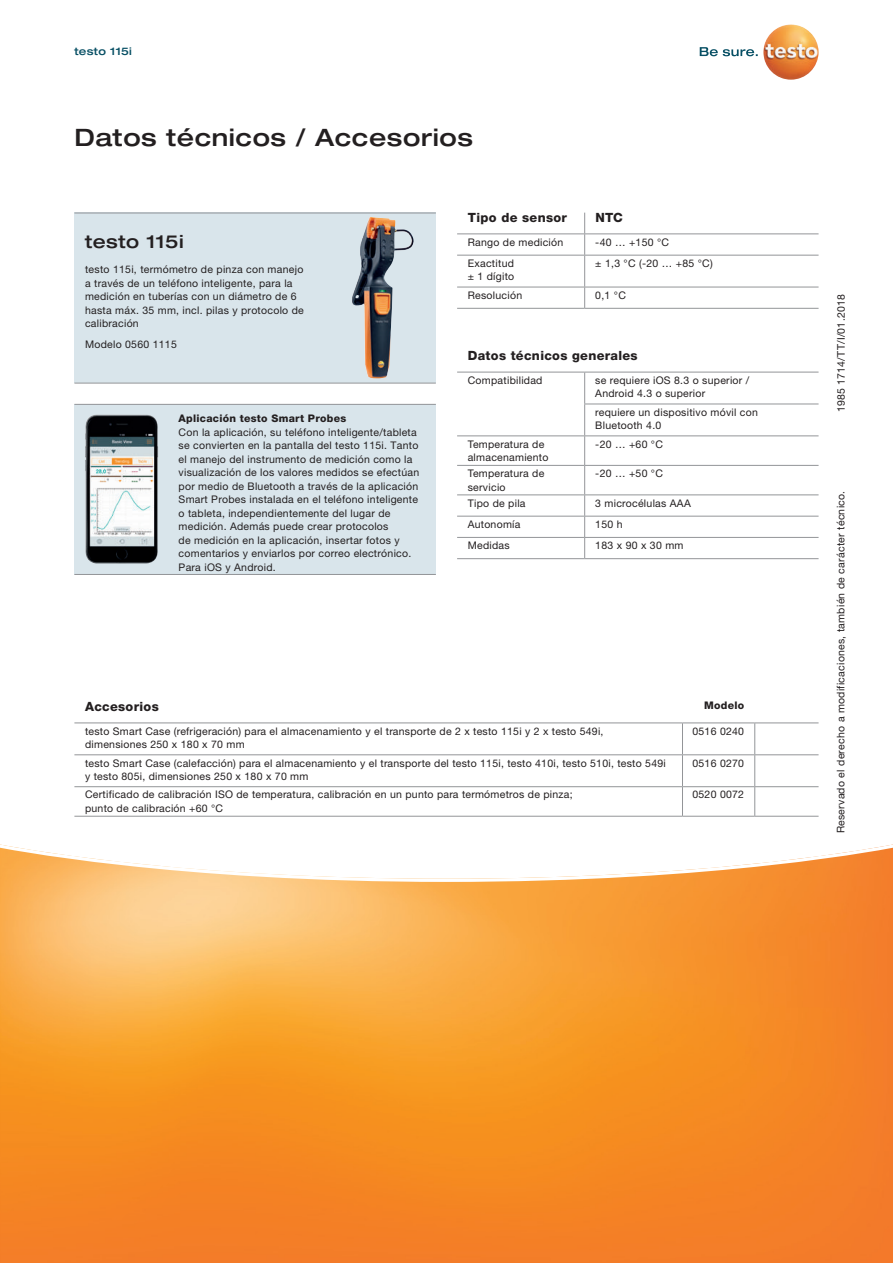
<style>
.page{position:relative;width:893px;height:1263px;background:#fff}
.page>*{position:absolute;margin:0;border:0;box-sizing:border-box;transform-origin:0 0}
.t1{font:500 expanded 24px "Helvetica Neue LTW1 G";letter-spacing:.025em;color:#231f20}
.t2{font:500 expanded 18px "Helvetica Neue LTW1 G";letter-spacing:.025em;color:#231f20}
.t3{font:800 12.75px "Helvetica Neue LTW1 G";letter-spacing:.025em;color:#231f20}
.t4{font:10.5px/13.5px "Helvetica Neue LTW1 G";letter-spacing:.025em;color:#231f20}
.t5{font:800 10.5px "Helvetica Neue LTW1 G";letter-spacing:.025em;color:#231f20}
.t6{font:500 expanded 10.5px "Helvetica Neue LTW1 G";letter-spacing:.025em;color:#074f64}
</style>
<div class="page">
<svg style="left:0;top:844px;width:893px;height:419px;background:#f79c3f"></svg>
<div style="left:74px;top:404px;width:362px;height:170px;background:#d9e5eb"></div>
<div style="left:74px;top:213px;width:362px;height:170px;background:#d9e5eb"></div>
<hr style="left:74px;top:213px;width:362px;height:1px;background:#939598">
<hr style="left:74px;top:383px;width:362px;height:1px;background:#939598">
<img style="left:352px;top:217px;width:62px;height:162px">
<img style="left:85px;top:414px;width:73px;height:149px">
<hr style="left:74px;top:404px;width:362px;height:1px;background:#939598">
<hr style="left:74px;top:574px;width:362px;height:1px;background:#939598">
<svg style="left:700px;top:47px;width:58px;height:9px"></svg>
<img style="left:763px;top:24px;width:56px;height:56px;border-radius:28px">
<svg style="left:584px;top:213px;width:1px;height:42px"></svg>
<hr style="left:584px;top:255px;width:1px;height:32px;background:#939598">
<svg style="left:584px;top:288px;width:1px;height:20px"></svg>
<hr style="left:457px;top:372px;width:128px;height:1px;background:#939598">
<hr style="left:585px;top:372px;width:234px;height:1px;background:#939598">
<hr style="left:584px;top:372px;width:1px;height:32px;background:#939598">
<hr style="left:584px;top:404px;width:235px;height:1px;background:#939598">
<hr style="left:584px;top:404px;width:1px;height:31px;background:#939598">
<hr style="left:457px;top:435px;width:128px;height:1px;background:#939598">
<hr style="left:585px;top:435px;width:234px;height:1px;background:#939598">
<hr style="left:457px;top:465px;width:128px;height:1px;background:#939598">
<hr style="left:585px;top:465px;width:234px;height:1px;background:#939598">
<hr style="left:457px;top:494px;width:128px;height:1px;background:#939598">
<hr style="left:585px;top:494px;width:234px;height:1px;background:#939598">
<hr style="left:457px;top:516px;width:128px;height:1px;background:#939598">
<hr style="left:585px;top:516px;width:234px;height:1px;background:#939598">
<hr style="left:457px;top:537px;width:128px;height:1px;background:#939598">
<hr style="left:585px;top:537px;width:234px;height:1px;background:#939598">
<svg style="left:584px;top:436px;width:1px;height:122px"></svg>
<hr style="left:457px;top:558px;width:128px;height:1px;background:#939598">
<hr style="left:585px;top:558px;width:234px;height:1px;background:#939598">
<hr style="left:457px;top:233px;width:128px;height:1px;background:#939598">
<hr style="left:585px;top:233px;width:234px;height:1px;background:#939598">
<hr style="left:457px;top:255px;width:128px;height:1px;background:#939598">
<hr style="left:585px;top:255px;width:234px;height:1px;background:#939598">
<hr style="left:457px;top:287px;width:128px;height:1px;background:#939598">
<hr style="left:585px;top:287px;width:234px;height:1px;background:#939598">
<hr style="left:457px;top:308px;width:128px;height:1px;background:#939598">
<hr style="left:585px;top:308px;width:234px;height:1px;background:#939598">
<hr style="left:74px;top:722px;width:608px;height:1px;background:#939598">
<hr style="left:682px;top:722px;width:73px;height:1px;background:#939598">
<hr style="left:682px;top:723px;width:1px;height:31px;background:#939598">
<hr style="left:755px;top:722px;width:64px;height:1px;background:#939598">
<hr style="left:754px;top:723px;width:1px;height:31px;background:#939598">
<hr style="left:74px;top:754px;width:608px;height:1px;background:#939598">
<hr style="left:682px;top:754px;width:73px;height:1px;background:#939598">
<hr style="left:682px;top:755px;width:1px;height:31px;background:#939598">
<hr style="left:755px;top:754px;width:64px;height:1px;background:#939598">
<hr style="left:754px;top:755px;width:1px;height:31px;background:#939598">
<hr style="left:74px;top:786px;width:608px;height:1px;background:#939598">
<hr style="left:682px;top:786px;width:73px;height:1px;background:#939598">
<svg style="left:682px;top:787px;width:1px;height:29px"></svg>
<hr style="left:755px;top:786px;width:64px;height:1px;background:#939598">
<svg style="left:754px;top:787px;width:1px;height:29px"></svg>
<hr style="left:74px;top:816px;width:608px;height:1px;background:#939598">
<hr style="left:682px;top:816px;width:73px;height:1px;background:#939598">
<hr style="left:755px;top:816px;width:64px;height:1px;background:#939598">
<p class="t6" style="left:74px;top:44px;width:59px">testo 115i</p>
<h1 class="t1" style="left:74px;top:122px;width:400px">Datos técnicos / Accesorios</h1>
<h2 class="t2" style="left:85px;top:230px;width:100px">testo 115i</h2>
<p class="t4" style="left:85px;top:263px;width:220px">testo 115i, termómetro de pinza con manejo a través de un teléfono inteligente, para la medición en tuberías con un diámetro de 6 hasta máx. 35 mm, incl. pilas y protocolo de calibración</p>
<p class="t4" style="left:85px;top:337px;width:93px">Modelo 0560 1115</p>
<p class="t5" style="left:179px;top:412px;width:169px">Aplicación testo Smart Probes</p>
<p class="t4" style="left:179px;top:425px;width:242px">Con la aplicación, su teléfono inteligente/tableta se convierten en la pantalla del testo 115i. Tanto el manejo del instrumento de medición como la visualización de los valores medidos se efectúan por medio de Bluetooth a través de la aplicación Smart Probes instalada en el teléfono inteligente o tableta, independientemente del lugar de medición. Además puede crear protocolos<br>de medición en la aplicación, insertar fotos y comentarios y enviarlos por correo electrónico.<br>Para iOS y Android.</p>
<p class="t3" style="left:468px;top:210px;width:101px">Tipo de sensor</p>
<p class="t3" style="left:595px;top:210px;width:29px">NTC</p>
<p class="t4" style="left:468px;top:235px;width:97px">Rango de medición</p>
<p class="t4" style="left:595px;top:235px;width:75px">-40 … +150 °C</p>
<p class="t4" style="left:468px;top:256px;width:48px">Exactitud ± 1 dígito</p>
<p class="t4" style="left:595px;top:256px;width:119px">± 1,3 °C (-20 … +85 °C)</p>
<p class="t4" style="left:468px;top:288px;width:56px">Resolución</p>
<p class="t4" style="left:595px;top:288px;width:32px">0,1 °C</p>
<p class="t3" style="left:468px;top:348px;width:171px">Datos técnicos generales</p>
<p class="t4" style="left:468px;top:373px;width:76px">Compatibilidad</p>
<p class="t4" style="left:595px;top:373px;width:156px">se requiere iOS 8.3 o superior /<br>Android 4.3 o superior</p>
<p class="t4" style="left:595px;top:405px;width:164px">requiere un dispositivo móvil con<br>Bluetooth 4.0</p>
<p class="t4" style="left:468px;top:437px;width:82px">Temperatura de almacenamiento</p>
<p class="t4" style="left:595px;top:437px;width:69px">-20 … +60 °C</p>
<p class="t4" style="left:468px;top:467px;width:78px">Temperatura de servicio</p>
<p class="t4" style="left:595px;top:467px;width:69px">-20 … +50 °C</p>
<p class="t4" style="left:468px;top:496px;width:59px">Tipo de pila</p>
<p class="t4" style="left:595px;top:496px;width:97px">3 microcélulas AAA</p>
<p class="t4" style="left:468px;top:517px;width:54px">Autonomía</p>
<p class="t4" style="left:595px;top:517px;width:29px">150 h</p>
<p class="t4" style="left:468px;top:539px;width:44px">Medidas</p>
<p class="t4" style="left:595px;top:539px;width:90px">183 x 90 x 30 mm</p>
<p class="t3" style="left:85px;top:699px;width:75px">Accesorios</p>
<p class="t5" style="left:704px;top:699px;width:42px">Modelo</p>
<p class="t4" style="left:85px;top:724px;width:520px">testo Smart Case (refrigeración) para el almacenamiento y el transporte de 2 x testo 115i y 2 x testo 549i, dimensiones 250 x 180 x 70 mm</p>
<p class="t4" style="left:692px;top:724px;width:53px">0516 0240</p>
<p class="t4" style="left:85px;top:756px;width:582px">testo Smart Case (calefacción) para el almacenamiento y el transporte del testo 115i, testo 410i, testo 510i, testo 549i y testo 805i, dimensiones 250 x 180 x 70 mm</p>
<p class="t4" style="left:692px;top:756px;width:53px">0516 0270</p>
<p class="t4" style="left:85px;top:788px;width:489px">Certificado de calibración ISO de temperatura, calibración en un punto para termómetros de pinza; punto de calibración +60 °C</p>
<p class="t4" style="left:692px;top:788px;width:53px">0520 0072</p>
<p class="t4" style="left:834px;top:412px;width:120px;rotate:-90deg">1985 1714/TT/I/01.2018</p>
<p class="t4" style="left:834px;top:833px;width:344px;rotate:-90deg">Reservado el derecho a modificaciones, también de carácter técnico.</p>
</div>
